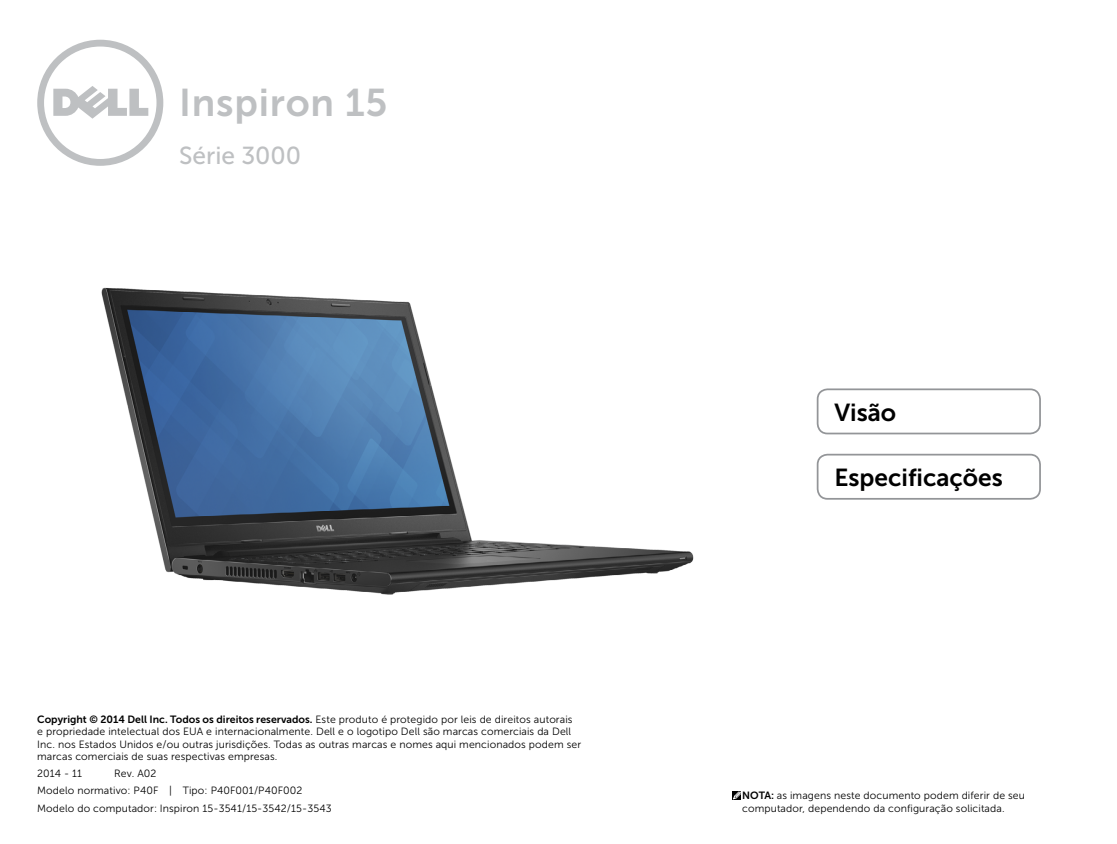
<style>
.page{position:relative;width:1117px;height:844px;background:#fff}
.page>*{position:absolute;margin:0;border:0;box-sizing:border-box;transform-origin:0 0}
.Brand{font:38.5px "Museo Sans For Dell 700";letter-spacing:.02em;color:#bec0c2}
.Cover_Title{font:24.5px "Museo Sans For Dell 700";color:#000}
.Model{font:24.5px "Museo Sans For Dell 500";color:#bec0c2}
.Legal_1{font:10.5px/12.2px "Museo Sans For Dell 300";letter-spacing:.01em;color:#000}
.Note_Legal{font:10.5px/12.2px "Museo Sans For Dell 300";letter-spacing:.01em;color:#000}
.s1{font-family:"Museo Sans For Dell 700"}
</style>
<div class="page">
<div style="left:816px;top:388px;width:224px;height:46px;border:2px solid #939598;border-radius:10px"></div>
<div style="left:816px;top:453px;width:224px;height:46px;border:2px solid #939598;border-radius:10px"></div>
<img style="left:101px;top:287px;width:593px;height:308px">
<svg style="left:37px;top:40px;width:126px;height:126px"></svg>
<div style="left:732px;top:791px;width:8px;height:9px;background:#000"></div>
<svg style="left:733px;top:791px;width:7px;height:8px"></svg>
<p class="Brand" style="left:179px;top:81px;width:210px">Inspiron 15</p>
<p class="Model" style="left:179px;top:142px;width:123px">Série 3000</p>
<p class="Legal_1" style="left:37px;top:713px;width:545px"><span class="s1">Copyright © 2014 Dell Inc. Todos os direitos reservados.</span> Este produto é protegido por leis de direitos autorais<br>e propriedade intelectual dos EUA e internacionalmente. Dell e o logotipo Dell são marcas comerciais da Dell Inc. nos Estados Unidos e/ou outras jurisdições. Todas as outras marcas e nomes aqui mencionados podem ser marcas comerciais de suas respectivas empresas.</p>
<p class="Legal_1" style="left:37px;top:767px;width:46px">2014 ‑ 11</p>
<p class="Legal_1" style="left:114px;top:767px;width:44px">Rev. A02</p>
<p class="Legal_1" style="left:37px;top:784px;width:267px">Modelo normativo: P40F | Tipo: P40F001/P40F002</p>
<p class="Legal_1" style="left:37px;top:801px;width:296px">Modelo do computador: Inspiron 15-3541/15-3542/15-3543</p>
<p class="Cover_Title" style="left:834px;top:398px;width:63px">Visão</p>
<p class="Cover_Title" style="left:834px;top:463px;width:170px">Especificações</p>
<p class="Note_Legal" style="left:742px;top:789px;width:284px"><span class="s1">NOTA:</span> as imagens neste documento podem diferir de seu computador, dependendo da configuração solicitada.</p>
</div>
